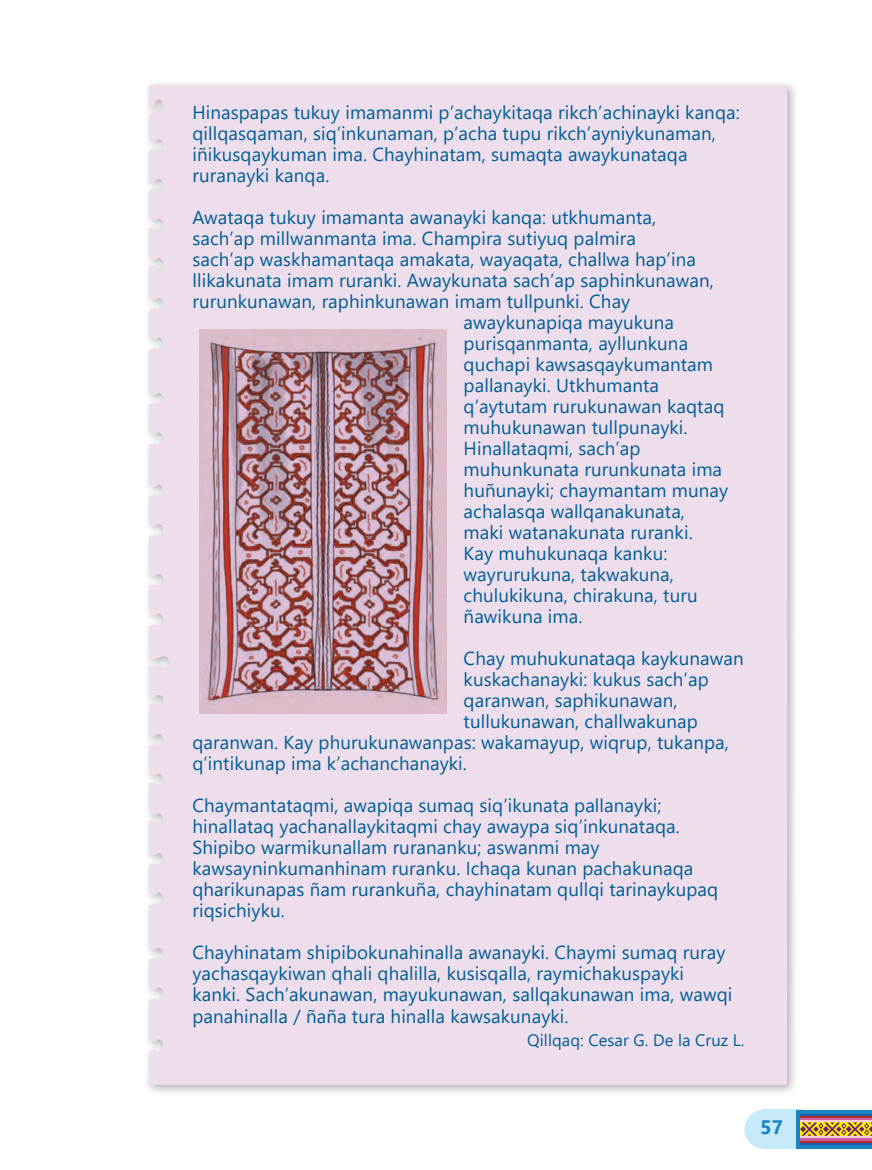
<style>
.page{position:relative;width:872px;height:1170px;background:#fff}
.page>*{position:absolute;margin:0;border:0;box-sizing:border-box;transform-origin:0 0}
.t1{font:700 19.5px "Segoe UI";color:#1a84bf}
.t2{font:18.75px/21px "Segoe UI";letter-spacing:.005em;color:#005e96}
.t3{font:16.5px "Segoe UI";letter-spacing:.005em;color:#005e96}
</style>
<div class="page">
<div style="left:762px;top:1109px;width:42px;height:39px;background:#c6eafa"></div>
<div style="left:744px;top:1109px;width:39px;height:39px;background:#c6eafa;border-radius:50%"></div>
<div style="left:795px;top:1109px;width:77px;height:39px;background:#1a84bf"></div>
<hr style="left:800px;top:1113px;width:72px;height:2px;background:#1b60ae">
<hr style="left:800px;top:1142px;width:72px;height:2px;background:#1b60ae">
<hr style="left:800px;top:1115px;width:72px;height:3px;background:#b82c28">
<hr style="left:800px;top:1139px;width:72px;height:3px;background:#b82c28">
<hr style="left:800px;top:1118px;width:72px;height:2px;background:#ca5da3">
<hr style="left:800px;top:1137px;width:72px;height:2px;background:#ca5da3">
<hr style="left:800px;top:1120px;width:72px;height:2px;background:#f9cdde">
<hr style="left:800px;top:1135px;width:72px;height:2px;background:#f9cdde">
<svg style="left:800px;top:1122px;width:72px;height:13px"></svg>
<div style="left:143px;top:79px;width:656px;height:1017px;background:#231f20;opacity:.35"></div>
<div style="left:149px;top:85px;width:638px;height:999px;background:#eedeec"></div>
<img style="left:200px;top:329px;width:246px;height:384px">
<p class="t2" style="left:192px;top:100px;width:549px">Hinaspapas tukuy imamanmi p’achaykitaqa rikch’achinayki kanqa: qillqasqaman, siq’inkunaman, p’acha tupu rikch’ayniykunaman, iñikusqaykuman ima. Chayhinatam, sumaqta awaykunataqa ruranayki kanqa.</p>
<p class="t2" style="left:192px;top:205px;width:465px">Awataqa tukuy imamanta awanayki kanqa: utkhumanta,</p>
<p class="t2" style="left:192px;top:226px;width:445px">sach’ap millwanmanta ima. Champira sutiyuq palmira</p>
<p class="t2" style="left:192px;top:247px;width:505px">sach’ap waskhamantaqa amakata, wayaqata, challwa hap’ina</p>
<p class="t2" style="left:192px;top:268px;width:523px">llikakunata imam ruranki. Awaykunata sach’ap saphinkunawan,</p>
<p class="t2" style="left:192px;top:289px;width:439px">rurunkunawan, raphinkunawan imam tullpunki. Chay</p>
<p class="t2" style="left:463px;top:310px;width:212px">awaykunapiqa mayukuna</p>
<p class="t2" style="left:463px;top:331px;width:226px">purisqanmanta, ayllunkuna</p>
<p class="t2" style="left:463px;top:352px;width:251px">quchapi kawsasqaykumantam</p>
<p class="t2" style="left:463px;top:373px;width:197px">pallanayki. Utkhumanta</p>
<p class="t2" style="left:463px;top:394px;width:262px">q’aytutam rurukunawan kaqtaq</p>
<p class="t2" style="left:463px;top:415px;width:225px">muhukunawan tullpunayki.</p>
<p class="t2" style="left:463px;top:436px;width:178px">Hinallataqmi, sach’ap</p>
<p class="t2" style="left:463px;top:457px;width:260px">muhunkunata rurunkunata ima</p>
<p class="t2" style="left:463px;top:478px;width:266px">huñunayki; chaymantam munay</p>
<p class="t2" style="left:463px;top:499px;width:223px">achalasqa wallqanakunata,</p>
<p class="t2" style="left:463px;top:520px;width:231px">maki watanakunata ruranki.</p>
<p class="t2" style="left:463px;top:541px;width:205px">Kay muhukunaqa kanku:</p>
<p class="t2" style="left:463px;top:562px;width:212px">wayrurukuna, takwakuna,</p>
<p class="t2" style="left:463px;top:583px;width:235px">chulukikuna, chirakuna, turu</p>
<p class="t2" style="left:463px;top:604px;width:120px">ñawikuna ima.</p>
<p class="t2" style="left:463px;top:646px;width:281px">Chay muhukunataqa kaykunawan</p>
<p class="t2" style="left:463px;top:667px;width:246px">kuskachanayki: kukus sach’ap</p>
<p class="t2" style="left:463px;top:688px;width:215px">qaranwan, saphikunawan,</p>
<p class="t2" style="left:463px;top:709px;width:236px">tullukunawan, challwakunap</p>
<p class="t2" style="left:192px;top:730px;width:538px">qaranwan. Kay phurukunawanpas: wakamayup, wiqrup, tukanpa,</p>
<p class="t2" style="left:192px;top:751px;width:276px">q’intikunap ima k’achanchanayki.</p>
<p class="t2" style="left:192px;top:793px;width:527px">Chaymantataqmi, awapiqa sumaq siq’ikunata pallanayki; hinallataq yachanallaykitaqmi chay awaypa siq’inkunataqa.<br>Shipibo warmikunallam rurananku; aswanmi may kawsayninkumanhinam ruranku. Ichaqa kunan pachakunaqa qharikunapas ñam rurankuña, chayhinatam qullqi tarinaykupaq riqsichiyku.</p>
<p class="t2" style="left:192px;top:940px;width:541px">Chayhinatam shipibokunahinalla awanayki. Chaymi sumaq ruray yachasqaykiwan qhali qhalilla, kusisqalla, raymichakuspayki kanki. Sach’akunawan, mayukunawan, sallqakunawan ima, wawqi panahinalla / ñaña tura hinalla kawsakunayki.</p>
<p class="t3" style="left:527px;top:1024px;width:219px">Qillqaq: Cesar G. De la Cruz L.</p>
<p class="t1" style="left:760px;top:1108px;width:24px">57</p>
</div>
